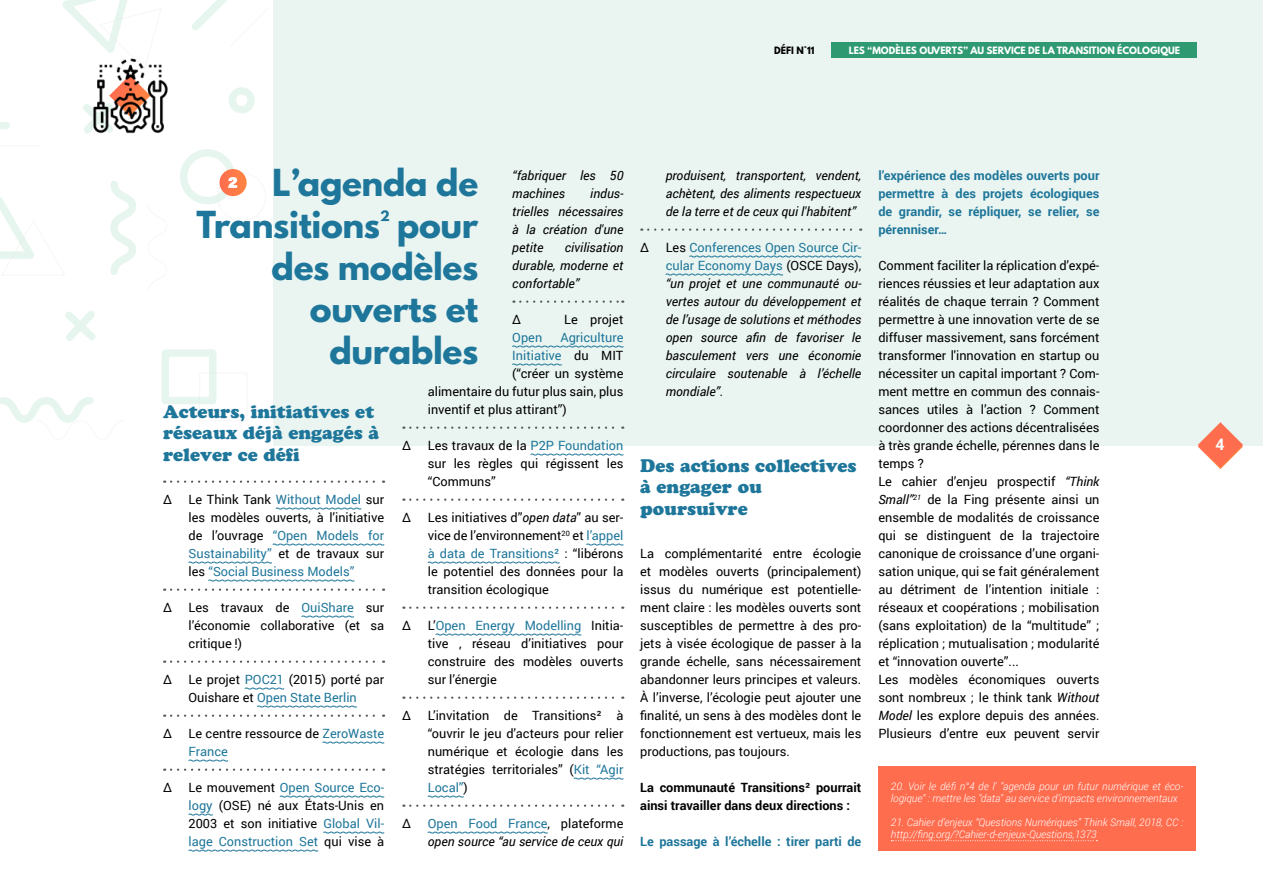
<style>
.page{position:relative;width:1263px;height:893px;background:#fff}
.page>*{position:absolute;margin:0;border:0;box-sizing:border-box;transform-origin:0 0}
.t1{font:700 33px/42px "League Spartan";letter-spacing:-.01em;color:#1e769a;text-align:right}
.t2{font:18px/21.6px "Cooper Black Std";color:#1e769a}
.t3{font:700 15.75px "Roboto";color:#fff}
.t4{font:12.75px/18px "Roboto";color:#000;text-align:justify}
.t5{font:italic 12.75px/18px "Roboto";color:#000;text-align:justify}
.t6{font:700 12.75px/18px "Roboto";color:#1e769a;text-align:justify}
.t7{font:700 12.75px/18px "Roboto";color:#000}
.t8{font:12.75px "Roboto";color:#1e769a}
.t9{font:italic 300 10.5px/12px "Roboto";color:#fff}
.t10{font:700 9px "League Spartan";color:#fff}
.t11{font:700 9px "League Spartan";color:#000}
.s1{font-style:normal}
.s2{font-style:normal;color:#1e769a}
.s3{color:#000}
.s4{color:#1e769a}
.s5{font-style:italic}
</style>
<div class="page">
<svg style="left:65px;top:311px;width:31px;height:30px"></svg>
<div style="left:180px;top:149px;width:55px;height:55px;border:8px solid #00a55b;border-radius:50%"></div>
<svg style="left:110px;top:181px;width:26px;height:94px"></svg>
<div style="left:0;top:122px;width:6px;height:7px;background:#e6f6ee"></div>
<svg style="left:0;top:197px;width:34px;height:62px"></svg>
<div style="left:217px;top:172px;width:49px;height:49px;border:2px solid #000;border-radius:50%"></div>
<svg style="left:0;top:397px;width:93px;height:26px"></svg>
<hr style="left:0;top:145px;width:40px;height:1px;background:#000">
<svg style="left:192px;top:0;width:35px;height:30px"></svg>
<svg style="left:229px;top:87px;width:26px;height:27px"></svg>
<div style="left:273px;top:0;width:990px;height:445px;background:#eaf5f1"></div>
<svg style="left:62px;top:0;width:65px;height:134px"></svg>
<img style="left:91px;top:57px;width:77px;height:77px">
<svg style="left:171px;top:480px;width:213px;height:3px"></svg>
<svg style="left:275px;top:507px;width:87px;height:3px"></svg>
<svg style="left:272px;top:543px;width:113px;height:3px"></svg>
<svg style="left:188px;top:561px;width:84px;height:3px"></svg>
<svg style="left:208px;top:579px;width:147px;height:3px"></svg>
<svg style="left:171px;top:588px;width:213px;height:3px"></svg>
<svg style="left:301px;top:615px;width:53px;height:3px"></svg>
<svg style="left:171px;top:660px;width:213px;height:3px"></svg>
<svg style="left:244px;top:687px;width:41px;height:3px"></svg>
<svg style="left:257px;top:705px;width:100px;height:3px"></svg>
<svg style="left:171px;top:714px;width:213px;height:3px"></svg>
<svg style="left:322px;top:741px;width:63px;height:3px"></svg>
<svg style="left:188px;top:759px;width:41px;height:3px"></svg>
<svg style="left:171px;top:768px;width:213px;height:3px"></svg>
<svg style="left:279px;top:795px;width:106px;height:3px"></svg>
<svg style="left:188px;top:813px;width:25px;height:3px"></svg>
<svg style="left:323px;top:831px;width:62px;height:3px"></svg>
<svg style="left:188px;top:849px;width:131px;height:3px"></svg>
<svg style="left:219px;top:169px;width:28px;height:27px"></svg>
<svg style="left:228px;top:177px;width:9px;height:11px"></svg>
<svg style="left:648px;top:228px;width:213px;height:3px"></svg>
<svg style="left:689px;top:255px;width:173px;height:3px"></svg>
<svg style="left:665px;top:273px;width:118px;height:3px"></svg>
<svg style="left:520px;top:300px;width:103px;height:3px"></svg>
<svg style="left:512px;top:345px;width:112px;height:3px"></svg>
<svg style="left:512px;top:363px;width:50px;height:3px"></svg>
<svg style="left:410px;top:426px;width:213px;height:3px"></svg>
<svg style="left:530px;top:453px;width:94px;height:3px"></svg>
<svg style="left:410px;top:498px;width:213px;height:3px"></svg>
<svg style="left:586px;top:543px;width:38px;height:3px"></svg>
<svg style="left:427px;top:561px;width:133px;height:3px"></svg>
<svg style="left:410px;top:606px;width:213px;height:3px"></svg>
<svg style="left:435px;top:633px;width:147px;height:3px"></svg>
<svg style="left:410px;top:696px;width:213px;height:3px"></svg>
<svg style="left:573px;top:777px;width:51px;height:3px"></svg>
<svg style="left:427px;top:795px;width:37px;height:3px"></svg>
<svg style="left:410px;top:804px;width:213px;height:3px"></svg>
<svg style="left:427px;top:831px;width:121px;height:3px"></svg>
<div style="left:878px;top:766px;width:318px;height:84px;background:#ff6d4f"></div>
<svg style="left:891px;top:840px;width:206px;height:1px"></svg>
<div style="left:832px;top:43px;width:365px;height:15px;background:#2f9a72"></div>
<svg style="left:1198px;top:422px;width:45px;height:47px"></svg>
<p class="t11" style="left:774px;top:43px;width:42px">DÉFI N°11</p>
<p class="t10" style="left:849px;top:43px;width:333px">LES “MODÈLES OUVERTS” AU SERVICE DE LA TRANSITION ÉCOLOGIQUE</p>
<h1 class="t1" style="left:197px;top:161px;width:283px">L’agenda de<br>Transitions² pour des modèles ouverts et durables</h1>
<p class="t5" style="left:666px;top:166px;width:197px">produisent, transportent, vendent, achètent, des aliments respectueux de la terre et de ceux qui l'habitent”</p>
<p class="t5" style="left:512px;top:166px;width:113px">“fabriquer les 50 machines</p>
<p class="t5" style="left:512px;top:184px;width:113px;text-indent:78px">indus&shy;trielles nécessaires à la création d'une petite</p>
<p class="t4" style="left:640px;top:238px;width:11px">∆</p>
<p class="t5" style="left:666px;top:238px;width:197px"><span class="s1">Les</span> <span class="s2">Conferences Open Source Cir&shy;cular Economy Days</span> <span class="s1">(OSCE Days), </span>“un projet et une communauté ou&shy;vertes autour du développement et de l’usage de solutions et méthodes open source afin de favoriser le basculement vers une économie circulaire soutenable à l’échelle mondiale”.</p>
<p class="t5" style="left:512px;top:238px;width:113px;text-indent:52px">civilisation durable, moderne et confortable”</p>
<p class="t4" style="left:512px;top:310px;width:11px">∆</p>
<p class="t4" style="left:564px;top:310px;width:61px">Le projet</p>
<p class="t8" style="left:512px;top:329px;width:31px">Open</p>
<p class="t8" style="left:560px;top:329px;width:64px">Agriculture</p>
<p class="t8" style="left:512px;top:347px;width:113px">Initiative <span class="s3">du MIT</span></p>
<p class="t4" style="left:512px;top:364px;width:113px">(“créer un système</p>
<p class="t4" style="left:428px;top:382px;width:197px">alimentaire du futur plus sain, plus</p>
<p class="t4" style="left:428px;top:400px;width:140px">inventif et plus attirant”)</p>
<h2 class="t2" style="left:163px;top:400px;width:218px">Acteurs, initiatives et réseaux déjà engagés à relever ce défi</h2>
<p class="t4" style="left:163px;top:490px;width:11px">∆</p>
<p class="t4" style="left:189px;top:490px;width:197px">Le Think Tank <span class="s4">Without Model</span> sur les modèles ouverts, à l’initiative de l’ouvrage <span class="s4">“Open Models for Sustainability”</span> et de travaux sur les <span class="s4">“Social Business Models”</span></p>
<p class="t4" style="left:163px;top:598px;width:11px">∆</p>
<p class="t4" style="left:189px;top:598px;width:197px">Les travaux de <span class="s4">OuiShare</span> sur l’économie collaborative (et sa critique !)</p>
<p class="t4" style="left:163px;top:670px;width:11px">∆</p>
<p class="t4" style="left:189px;top:670px;width:197px">Le projet <span class="s4">POC21</span> (2015) porté par<br>Ouishare et <span class="s4">Open State Berlin</span></p>
<p class="t4" style="left:163px;top:724px;width:11px">∆</p>
<p class="t4" style="left:189px;top:724px;width:197px">Le centre ressource de <span class="s4">ZeroWaste<br>France</span></p>
<p class="t4" style="left:163px;top:778px;width:11px">∆</p>
<p class="t4" style="left:189px;top:778px;width:197px">Le mouvement <span class="s4">Open Source Eco&shy;logy</span> (OSE) né aux États-Unis en 2003 et son initiative <span class="s4">Global Vil&shy;lage Construction Set</span> qui vise à</p>
<p class="t4" style="left:402px;top:436px;width:11px">∆</p>
<p class="t4" style="left:428px;top:436px;width:197px">Les travaux de la <span class="s4">P2P Foundation </span>sur les règles qui régissent les “Communs”</p>
<p class="t4" style="left:402px;top:508px;width:11px">∆</p>
<p class="t4" style="left:428px;top:508px;width:197px">Les initiatives d”<span class="s5">open data</span>” au ser&shy;vice de l’environnement<sup>20</sup> et <span class="s4">l’appel à data de Transitions²</span> : “libérons le potentiel des données pour la transition écologique</p>
<p class="t4" style="left:402px;top:616px;width:11px">∆</p>
<p class="t4" style="left:428px;top:616px;width:197px">L’<span class="s4">Open Energy Modelling</span> Initia&shy;tive , réseau d’initiatives pour construire des modèles ouverts sur l’énergie</p>
<p class="t4" style="left:402px;top:706px;width:11px">∆</p>
<p class="t4" style="left:428px;top:706px;width:197px">L’invitation de Transitions² à “ouvrir le jeu d’acteurs pour relier numérique et écologie dans les stratégies territoriales” (<span class="s4">Kit “Agir Local”</span>)</p>
<p class="t4" style="left:402px;top:814px;width:11px">∆</p>
<p class="t5" style="left:428px;top:814px;width:197px"><span class="s2">Open Food France</span><span class="s1">, plateforme </span>open source “au service de ceux qui</p>
<h2 class="t2" style="left:640px;top:454px;width:218px">Des actions collectives à engager ou poursuivre</h2>
<p class="t4" style="left:640px;top:544px;width:223px">La complémentarité entre écologie et modèles ouverts (principalement) issus du numérique est potentielle&shy;ment claire : les modèles ouverts sont susceptibles de permettre à des pro&shy;jets à visée écologique de passer à la grande échelle, sans nécessairement abandonner leurs principes et valeurs.<br>À l’inverse, l’écologie peut ajouter une finalité, un sens à des modèles dont le fonctionnement est vertueux, mais les productions, pas toujours.</p>
<p class="t7" style="left:640px;top:778px;width:223px">La communauté Transitions² pourrait ainsi travailler dans deux directions :</p>
<p class="t6" style="left:640px;top:832px;width:223px">Le passage à l’échelle : tirer parti de</p>
<p class="t6" style="left:878px;top:166px;width:223px">l’expérience des modèles ouverts pour permettre à des projets écologiques de grandir, se répliquer, se relier, se pérenniser…</p>
<p class="t4" style="left:878px;top:256px;width:223px;text-align:left">Comment faciliter la réplication d’expé&shy;riences réussies et leur adaptation aux réalités de chaque terrain ? Comment permettre à une innovation verte de se diffuser massivement, sans forcément transformer l'innovation en startup ou nécessiter un capital important ? Com&shy;ment mettre en commun des connais&shy;sances utiles à l’action ? Comment coordonner des actions décentralisées à très grande échelle, pérennes dans le temps ?<br>Le cahier d’enjeu prospectif <span class="s5">“Think Small”</span><sup>21</sup> de la Fing présente ainsi un ensemble de modalités de croissance qui se distinguent de la trajectoire canonique de croissance d’une organi&shy;sation unique, qui se fait généralement au détriment de l’intention initiale : réseaux et coopérations ; mobilisation (sans exploitation) de la “multitude” ; réplication ; mutualisation ; modularité et “innovation ouverte”...<br>Les modèles économiques ouverts sont nombreux ; le think tank <span class="s5">Without Model</span> les explore depuis des années.<br>Plusieurs d’entre eux peuvent servir</p>
<p class="t9" style="left:891px;top:780px;width:294px">20. Voir le défi n°4 de l' "agenda pour un futur numérique et éco&shy;logique" : mettre les "data" au service d’impacts environnementaux</p>
<p class="t9" style="left:891px;top:816px;width:294px">21. Cahier d’enjeux “Questions Numériques” Think Small, 2018, CC : http://fing.org/?Cahier-d-enjeux-Questions,1373</p>
<p class="t3" style="left:1215px;top:433px;width:11px">4</p>
<p class="t3" style="left:1215px;top:438px;width:11px">4</p>
</div>
